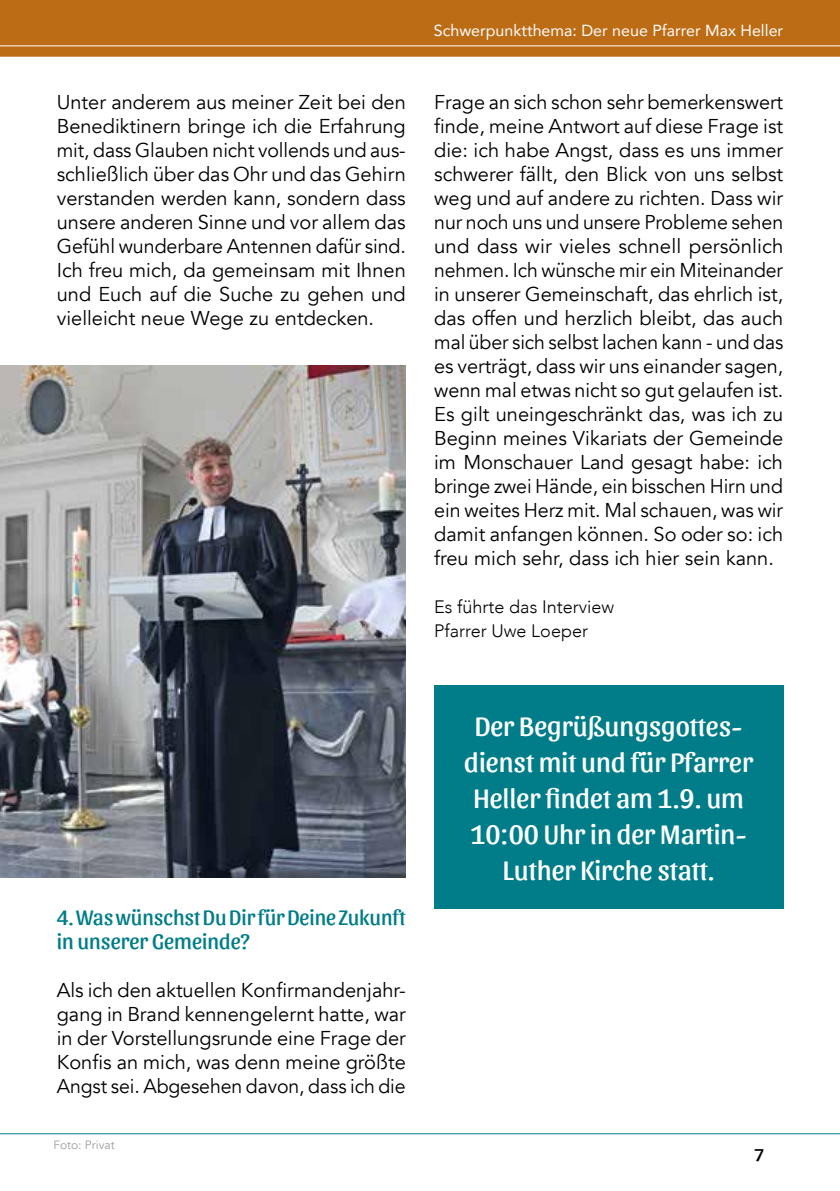
<style>
.page{position:relative;width:840px;height:1191px;background:#fff}
.page>*{position:absolute;margin:0;border:0;box-sizing:border-box;transform-origin:0 0}
.t1{font:28px/36px "Sansita";color:#fff;text-align:center}
.t2{font:22px/24px "Sansita";color:#007d88}
.t3{font:20px/24px "Avenir";color:#000;text-align:justify}
.t4{font:300 18px/24px "Avenir";color:#000}
.t5{font:18px "Sansita";color:#000}
.t6{font:16px "Avenir";color:#fff}
.t7{font:12px "Avenir";color:#9d9d9c}
</style>
<div class="page">
<div style="left:0;top:0;width:839px;height:57px;background:#bc6c15"></div>
<hr style="left:0;top:45px;width:839px;height:1px;background:#fff">
<hr style="left:0;top:1133px;width:839px;height:1px;background:#007d88">
<img style="left:0;top:366px;width:405px;height:511px">
<div style="left:434px;top:685px;width:348px;height:224px;background:#007d88"></div>
<p class="t3" style="left:57px;top:91px;width:350px">Unter anderem aus meiner Zeit bei den Benediktinern bringe ich die Erfahrung mit, dass Glauben nicht vollends und aus&shy;schließlich über das Ohr und das Gehirn verstanden werden kann, sondern dass unsere anderen Sinne und vor allem das Gefühl wunderbare Antennen dafür sind.<br>Ich freu mich, da gemeinsam mit Ihnen und Euch auf die Suche zu gehen und vielleicht neue Wege zu entdecken.</p>
<p class="t6" style="left:433px;top:17px;width:350px">Schwerpunktthema: Der neue Pfarrer Max Heller</p>
<p class="t3" style="left:434px;top:91px;width:350px">Frage an sich schon sehr bemerkenswert finde, meine Antwort auf diese Frage ist die: ich habe Angst, dass es uns immer schwerer fällt, den Blick von uns selbst weg und auf andere zu richten. Dass wir nur noch uns und unsere Probleme sehen und dass wir vieles schnell persönlich nehmen. Ich wünsche mir ein Miteinander in unserer Gemeinschaft, das ehrlich ist, das offen und herzlich bleibt, das auch mal über sich selbst lachen kann - und das es verträgt, dass wir uns einander sagen, wenn mal etwas nicht so gut gelaufen ist.<br>Es gilt uneingeschränkt das, was ich zu Beginn meines Vikariats der Gemeinde im Monschauer Land gesagt habe: ich bringe zwei Hände, ein bisschen Hirn und ein weites Herz mit. Mal schauen, was wir damit anfangen können. So oder so: ich freu mich sehr, dass ich hier sein kann.</p>
<p class="t4" style="left:434px;top:595px;width:181px">Es führte das Interview<br>Pfarrer Uwe Loeper</p>
<p class="t2" style="left:57px;top:906px;width:350px">4. Was wünschst Du Dir für Deine Zukunft in unserer Gemeinde?</p>
<p class="t3" style="left:57px;top:979px;width:350px">Als ich den aktuellen Konfirmandenjahr&shy;gang in Brand kennengelernt hatte, war in der Vorstellungsrunde eine Frage der Konfis an mich, was denn meine größte Angst sei. Abgesehen davon, dass ich die</p>
<p class="t7" style="left:53px;top:1137px;width:63px">Foto: Privat</p>
<h1 class="t1" style="left:464px;top:709px;width:290px">Der Begrüßungsgottes&shy;dienst mit und für Pfarrer<br>Heller findet am 1.9. um<br>10:00 Uhr in der Martin-<br>Luther Kirche statt.</h1>
<p class="t5" style="left:753px;top:1144px;width:11px">7</p>
</div>
